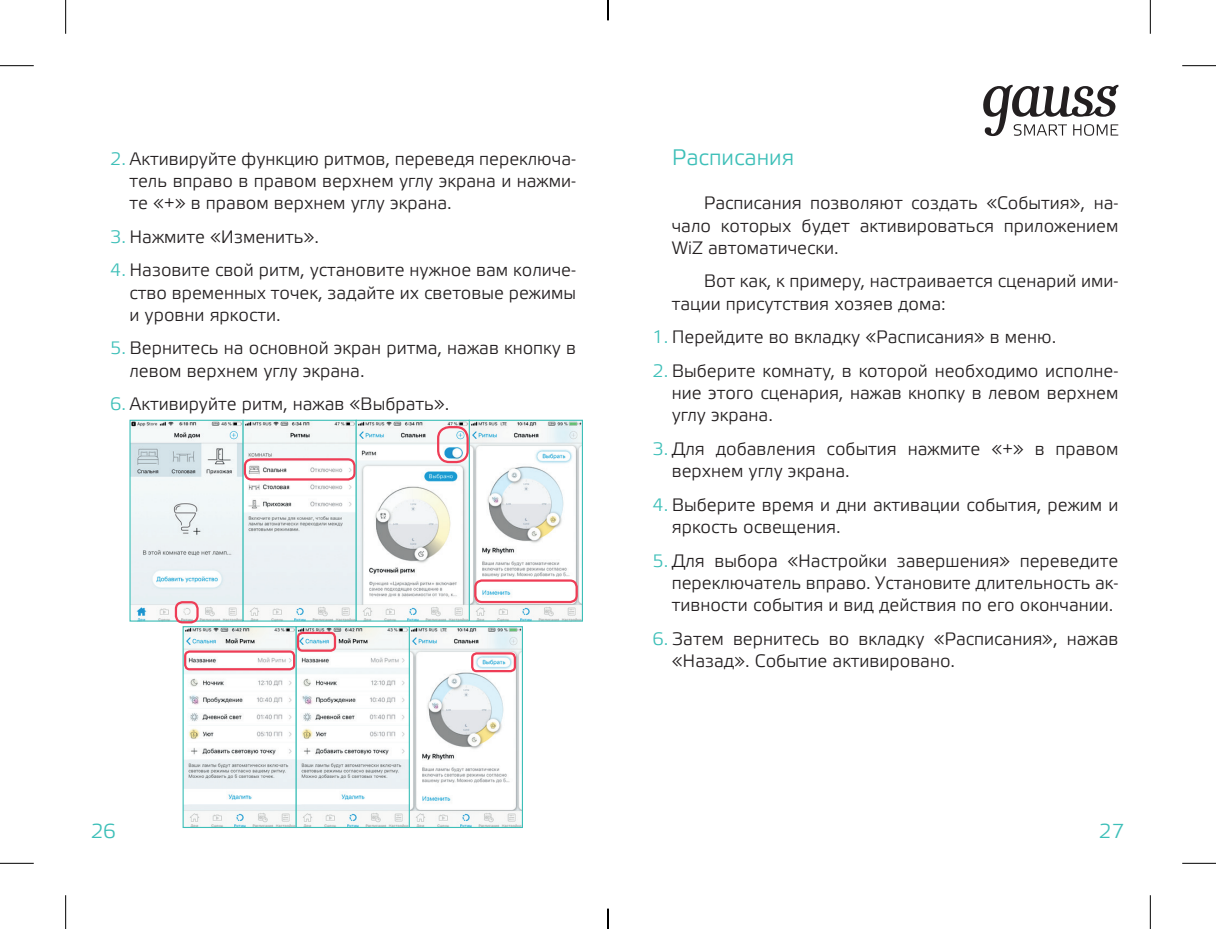
<style>
.page{position:relative;width:1216px;height:929px;background:#fff}
.page>*{position:absolute;margin:0;border:0;box-sizing:border-box;transform-origin:0 0}
.t1{font:22.5px "Etelka Light Pro";color:#3dbfb8}
.t2{font:20.25px "Etelka Light Pro";color:#3dbfb8}
.t3{font:18px/22.3px "Etelka Light Pro";color:#231f20;text-align:justify}
.s1{color:#3dbfb8}
</style>
<div class="page">
<img style="left:131px;top:422px;width:111px;height:197px">
<svg style="left:244px;top:422px;width:111px;height:197px;fill:#edf2f5"></svg>
<div style="left:242px;top:420px;width:115px;height:201px;border:1px solid #3dbfb8"></div>
<svg style="left:471px;top:422px;width:110px;height:197px"></svg>
<div style="left:469px;top:420px;width:114px;height:201px;border:1px solid #3dbfb8"></div>
<div style="left:175px;top:601px;width:24px;height:22px;border:2px solid #ee3d56;border-radius:7px"></div>
<div style="left:244px;top:458px;width:112px;height:22px;border:2px solid #ee3d56;border-radius:7px"></div>
<div style="left:474px;top:579px;width:104px;height:24px;border:2px solid #ee3d56;border-radius:7px"></div>
<svg style="left:358px;top:422px;width:110px;height:197px"></svg>
<div style="left:356px;top:420px;width:114px;height:201px;border:1px solid #3dbfb8"></div>
<div style="left:437px;top:426px;width:32px;height:37px;border:2px solid #ee3d56;border-radius:11px"></div>
<img style="left:411px;top:628px;width:110px;height:198px">
<div style="left:409px;top:626px;width:114px;height:202px;border:1px solid #3dbfb8"></div>
<svg style="left:185px;top:628px;width:110px;height:198px"></svg>
<div style="left:183px;top:626px;width:114px;height:202px;border:1px solid #3dbfb8"></div>
<svg style="left:298px;top:628px;width:110px;height:198px"></svg>
<div style="left:296px;top:626px;width:114px;height:202px;border:1px solid #3dbfb8"></div>
<div style="left:184px;top:650px;width:111px;height:20px;border:2px solid #ee3d56;border-radius:4px"></div>
<div style="left:297px;top:631px;width:39px;height:20px;border:2px solid #ee3d56;border-radius:4px"></div>
<div style="left:471px;top:652px;width:45px;height:20px;border:2px solid #ee3d56;border-radius:4px"></div>
<svg style="left:983px;top:85px;width:135px;height:51px"></svg>
<hr style="left:0;top:65px;width:34px;height:1px;background:#000">
<hr style="left:1182px;top:65px;width:34px;height:1px;background:#000">
<hr style="left:0;top:863px;width:34px;height:1px;background:#000">
<hr style="left:1182px;top:863px;width:34px;height:1px;background:#000">
<hr style="left:65px;top:0;width:1px;height:34px;background:#000">
<hr style="left:65px;top:895px;width:1px;height:34px;background:#000">
<hr style="left:1150px;top:0;width:1px;height:34px;background:#000">
<hr style="left:1150px;top:895px;width:1px;height:34px;background:#000">
<svg style="left:607px;top:0;width:1px;height:20px"></svg>
<svg style="left:607px;top:908px;width:1px;height:21px"></svg>
<p class="t3" style="left:129px;top:148px;width:448px;text-indent:-19px"><span class="s1">2.</span> Активируйте функцию ритмов, переведя переключа&shy;тель вправо в правом верхнем углу экрана и нажми&shy;те «+» в правом верхнем углу экрана.</p>
<p class="t3" style="left:110px;top:226px;width:210px"><span class="s1">3.</span> Нажмите «Изменить».</p>
<p class="t3" style="left:129px;top:260px;width:448px;text-indent:-19px"><span class="s1">4.</span> Назовите свой ритм, установите нужное вам количе&shy;ство временных точек, задайте их световые режимы и уровни яркости.</p>
<p class="t3" style="left:129px;top:338px;width:448px;text-indent:-19px"><span class="s1">5.</span> Вернитесь на основной экран ритма, нажав кнопку в левом верхнем углу экрана.</p>
<p class="t3" style="left:110px;top:394px;width:340px"><span class="s1">6.</span> Активируйте ритм, нажав «Выбрать».</p>
<p class="t1" style="left:672px;top:145px;width:124px">Расписания</p>
<p class="t3" style="left:672px;top:193px;width:448px;text-indent:32px">Расписания позволяют создать «События», на&shy;чало которых будет активироваться приложением WiZ автоматически.</p>
<p class="t3" style="left:672px;top:271px;width:448px;text-indent:32px">Вот как, к примеру, настраивается сценарий ими&shy;тации присутствия хозяев дома:</p>
<p class="t3" style="left:652px;top:327px;width:405px"><span class="s1">1.</span> Перейдите во вкладку «Расписания» в меню.</p>
<p class="t3" style="left:672px;top:360px;width:448px;text-indent:-19px"><span class="s1">2.</span> Выберите комнату, в которой необходимо исполне&shy;ние этого сценария, нажав кнопку в левом верхнем углу экрана.</p>
<p class="t3" style="left:672px;top:438px;width:448px;text-indent:-19px"><span class="s1">3.</span> Для добавления события нажмите «+» в правом верхнем углу экрана.</p>
<p class="t3" style="left:672px;top:494px;width:448px;text-indent:-19px"><span class="s1">4.</span> Выберите время и дни активации события, режим и яркость освещения.</p>
<p class="t3" style="left:672px;top:550px;width:448px;text-indent:-19px"><span class="s1">5.</span> Для выбора «Настройки завершения» переведите переключатель вправо. Установите длительность ак&shy;тивности события и вид действия по его окончании.</p>
<p class="t3" style="left:672px;top:628px;width:448px;text-indent:-19px"><span class="s1">6.</span> Затем вернитесь во вкладку «Расписания», нажав «Назад». Событие активировано.</p>
<p class="t2" style="left:91px;top:820px;width:27px">26</p>
<p class="t2" style="left:1098px;top:820px;width:27px">27</p>
</div>
